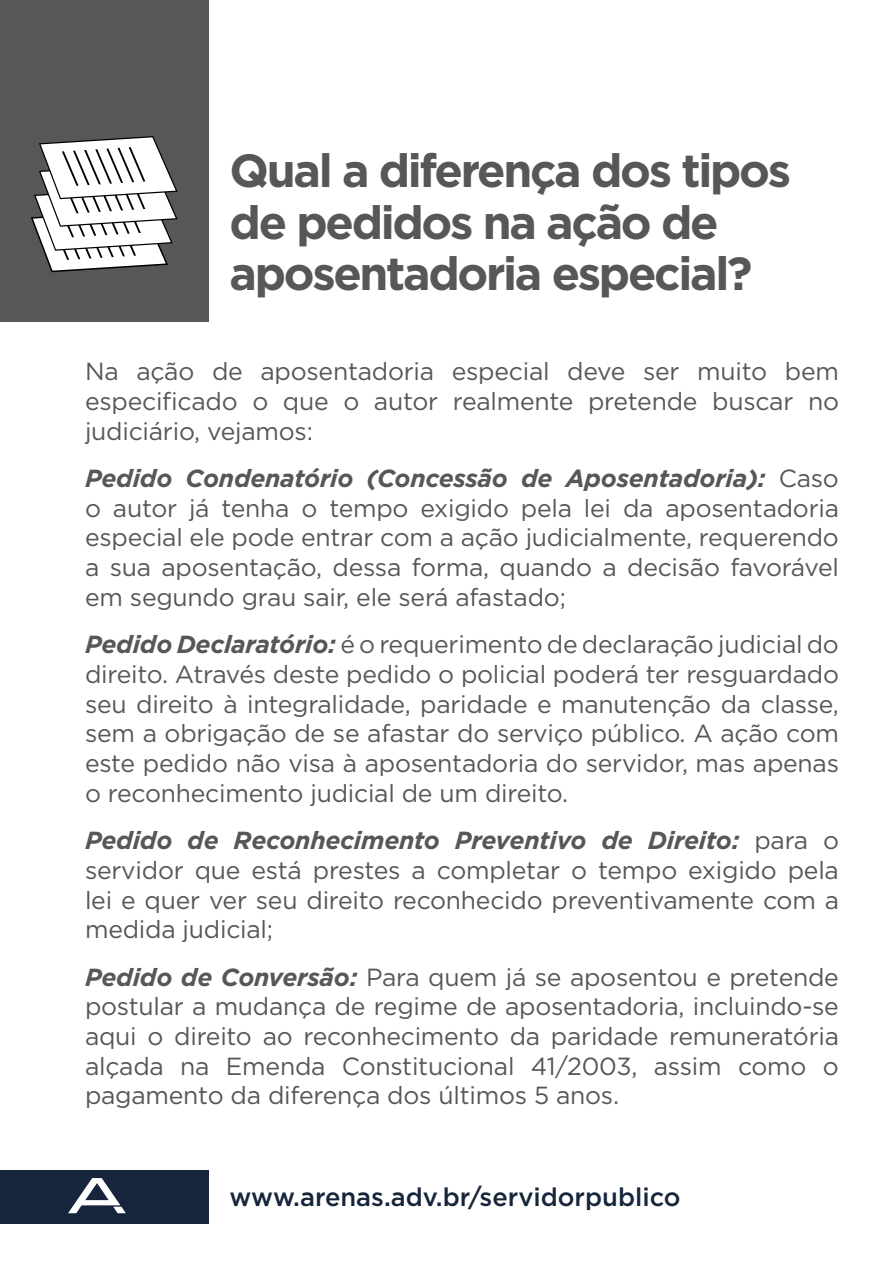
<style>
.page{position:relative;width:893px;height:1263px;background:#fff}
.page>*{position:absolute;margin:0;border:0;box-sizing:border-box;transform-origin:0 0}
.t1{font:700 46.5px/51.3px "Gotham";letter-spacing:-.05em;color:#575756}
.t2{font:500 25.5px "Gotham";color:#16253b}
.t3{font:24.75px/29.7px "Gotham";letter-spacing:-.01em;color:#575756;text-align:justify}
.s1{font-weight:700;font-style:italic}
</style>
<div class="page">
<div style="left:0;top:1170px;width:208px;height:53px;background:#16253b"></div>
<div style="left:0;top:0;width:208px;height:321px;background:#575756"></div>
<svg style="left:68px;top:1178px;width:58px;height:35px"></svg>
<svg style="left:31px;top:136px;width:147px;height:137px"></svg>
<h1 class="t1" style="left:230px;top:144px;width:563px">Qual a diferença dos tipos de pedidos na ação de aposentadoria especial?</h1>
<p class="t3" style="left:85px;top:356px;width:755px">Na ação de aposentadoria especial deve ser muito bem especificado o que o autor realmente pretende buscar no judiciário, vejamos:</p>
<p class="t3" style="left:85px;top:463px;width:755px"><span class="s1">Pedido Condenatório (Concessão de Aposentadoria):</span> Caso o autor já tenha o tempo exigido pela lei da aposentadoria especial ele pode entrar com a ação judicialmente, requerendo a sua aposentação, dessa forma, quando a decisão favorável em segundo grau sair, ele será afastado;</p>
<p class="t3" style="left:85px;top:629px;width:755px"><span class="s1">Pedido Declaratório:</span> é o requerimento de declaração judicial do direito. Através deste pedido o policial poderá ter resguardado seu direito à integralidade, paridade e manutenção da classe, sem a obrigação de se afastar do serviço público. A ação com este pedido não visa à aposentadoria do servidor, mas apenas o reconhecimento judicial de um direito.</p>
<p class="t3" style="left:85px;top:825px;width:755px"><span class="s1">Pedido de Reconhecimento Preventivo de Direito:</span> para o servidor que está prestes a completar o tempo exigido pela lei e quer ver seu direito reconhecido preventivamente com a medida judicial;</p>
<p class="t3" style="left:85px;top:961px;width:755px"><span class="s1">Pedido de Conversão:</span> Para quem já se aposentou e pretende postular a mudança de regime de aposentadoria, incluindo-se aqui o direito ao reconhecimento da paridade remuneratória alçada na Emenda Constitucional 41/2003, assim como o pagamento da diferença dos últimos 5 anos.</p>
<p class="t2" style="left:230px;top:1180px;width:453px">www.arenas.adv.br/servidorpublico</p>
</div>
